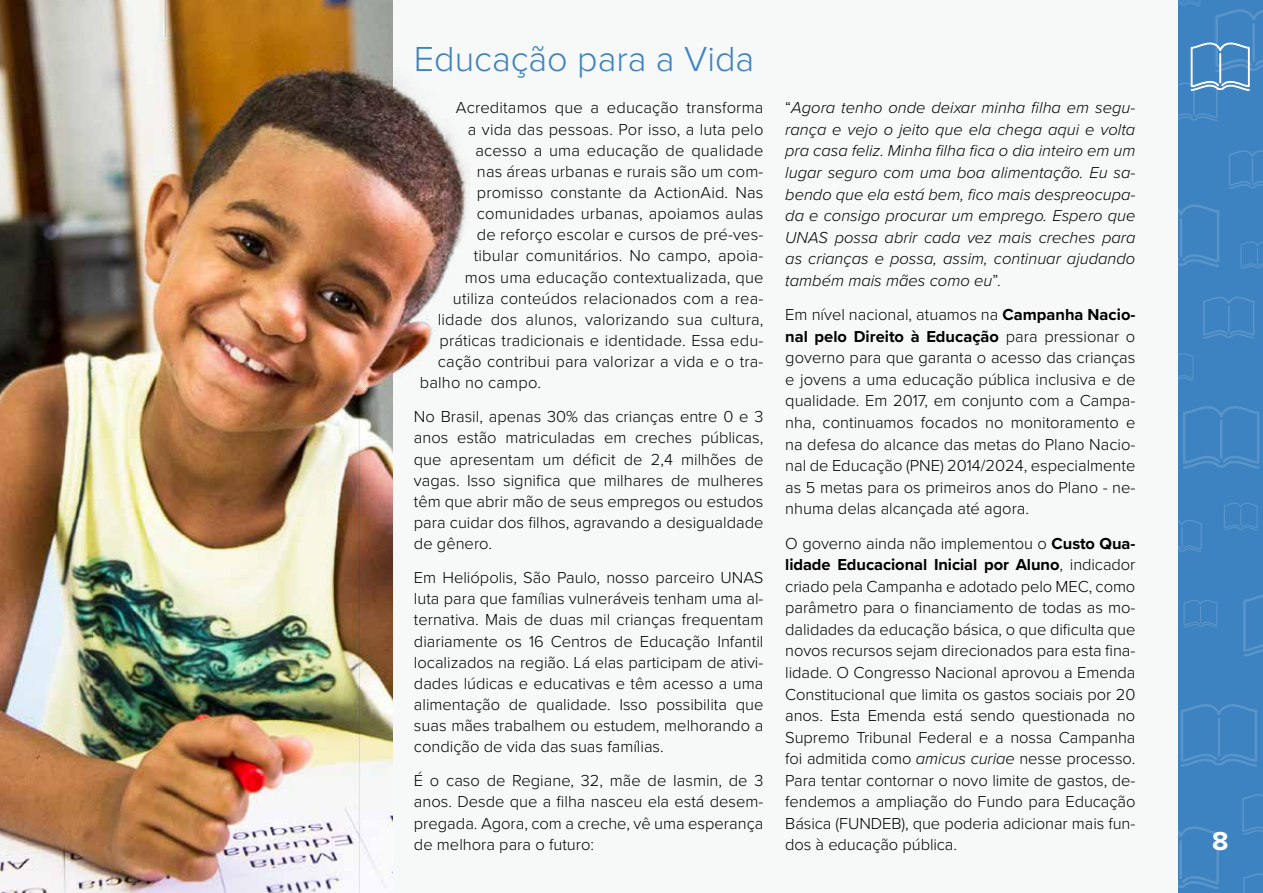
<style>
.page{position:relative;width:1263px;height:893px;background:#f7f8f8}
.page>*{position:absolute;margin:0;border:0;box-sizing:border-box;transform-origin:0 0}
.t1{font:300 36px "Proxima Nova";color:#3d83c1}
.t2{font:700 27px "Proxima Nova";color:#fff}
.t3{font:300 16.5px/21.6px "Proxima Nova";letter-spacing:.01em;color:#000;text-align:justify}
.t4{font:italic 300 16.5px/21.6px "Proxima Nova";color:#000;text-align:justify}
.s1{font-style:normal}
.s2{font-weight:700}
.s3{font-style:italic}
</style>
<div class="page">
<div style="left:1178px;top:0;width:85px;height:893px;background:#3d83c1"></div>
<svg style="left:1178px;top:205px;width:41px;height:62px"></svg>
<svg style="left:1183px;top:406px;width:76px;height:63px"></svg>
<svg style="left:1243px;top:594px;width:20px;height:63px"></svg>
<svg style="left:1181px;top:704px;width:76px;height:63px"></svg>
<svg style="left:1178px;top:826px;width:41px;height:63px"></svg>
<svg style="left:1184px;top:600px;width:33px;height:27px"></svg>
<svg style="left:1224px;top:503px;width:34px;height:27px"></svg>
<svg style="left:1178px;top:353px;width:15px;height:28px"></svg>
<svg style="left:1242px;top:794px;width:21px;height:41px"></svg>
<svg style="left:1243px;top:873px;width:20px;height:20px"></svg>
<svg style="left:1203px;top:297px;width:51px;height:42px"></svg>
<svg style="left:1240px;top:241px;width:23px;height:28px"></svg>
<svg style="left:1229px;top:150px;width:34px;height:39px"></svg>
<svg style="left:1178px;top:520px;width:24px;height:32px"></svg>
<svg style="left:1178px;top:0;width:85px;height:121px"></svg>
<img style="left:0;top:0;width:468px;height:893px">
<h1 class="t1" style="left:414px;top:32px;width:342px">Educação para a Vida</h1>
<p class="t3" style="left:456px;top:96px;width:309px">Acreditamos que a educação transforma</p>
<p class="t3" style="left:468px;top:117px;width:297px">a vida das pessoas. Por isso, a luta pelo</p>
<p class="t3" style="left:475px;top:138px;width:289px">acesso a uma educação de qualidade</p>
<p class="t3" style="left:477px;top:160px;width:288px">nas áreas urbanas e rurais são um com-</p>
<p class="t3" style="left:477px;top:181px;width:288px">promisso constante da ActionAid. Nas</p>
<p class="t3" style="left:477px;top:202px;width:288px">comunidades urbanas, apoiamos aulas</p>
<p class="t3" style="left:477px;top:223px;width:288px">de reforço escolar e cursos de pré-ves-</p>
<p class="t3" style="left:474px;top:244px;width:291px">tibular comunitários. No campo, apoia-</p>
<p class="t3" style="left:465px;top:265px;width:300px">mos uma educação contextualizada, que</p>
<p class="t3" style="left:453px;top:287px;width:312px">utiliza conteúdos relacionados com a rea-</p>
<p class="t3" style="left:438px;top:308px;width:327px">lidade dos alunos, valorizando sua cultura,</p>
<p class="t3" style="left:439px;top:329px;width:325px">práticas tradicionais e identidade. Essa edu-</p>
<p class="t3" style="left:438px;top:350px;width:327px">cação contribui para valorizar a vida e o tra-</p>
<p class="t3" style="left:420px;top:371px;width:123px">balho no campo.</p>
<p class="t3" style="left:414px;top:405px;width:351px;line-height:21.1px">No Brasil, apenas 30% das crianças entre 0 e 3 anos estão matriculadas em creches públicas, que apresentam um déficit de 2,4 milhões de vagas. Isso significa que milhares de mulheres têm que abrir mão de seus empregos ou estudos para cuidar dos filhos, agravando a desigualdade de gênero.</p>
<p class="t3" style="left:414px;top:566px;width:351px;line-height:21.1px">Em Heliópolis, São Paulo, nosso parceiro UNAS luta para que famílias vulneráveis tenham uma al&shy;ternativa. Mais de duas mil crianças frequentam diariamente os 16 Centros de Educação Infantil localizados na região. Lá elas participam de ativi&shy;dades lúdicas e educativas e têm acesso a uma alimentação de qualidade. Isso possibilita que suas mães trabalhem ou estudem, melhorando a condição de vida das suas famílias.</p>
<p class="t3" style="left:414px;top:769px;width:351px;line-height:21.1px">É o caso de Regiane, 32, mãe de Iasmin, de 3 anos. Desde que a filha nasceu ela está desem&shy;pregada. Agora, com a creche, vê uma esperança de melhora para o futuro:</p>
<p class="t4" style="left:785px;top:96px;width:352px"><span class="s1">“</span>Agora tenho onde deixar minha filha em segu&shy;rança e vejo o jeito que ela chega aqui e volta pra casa feliz. Minha filha fica o dia inteiro em um lugar seguro com uma boa alimentação. Eu sa&shy;bendo que ela está bem, fico mais despreocupa&shy;da e consigo procurar um emprego. Espero que UNAS possa abrir cada vez mais creches para as crianças e possa, assim, continuar ajudando também mais mães como eu<span class="s1">”.</span></p>
<p class="t3" style="left:785px;top:303px;width:352px">Em nível nacional, atuamos na <span class="s2">Campanha Nacio&shy;nal pelo Direito à Educação</span> para pressionar o governo para que garanta o acesso das crianças e jovens a uma educação pública inclusiva e de qualidade. Em 2017, em conjunto com a Campa&shy;nha, continuamos focados no monitoramento e na defesa do alcance das metas do Plano Nacio&shy;nal de Educação (PNE) 2014/2024, especialmente as 5 metas para os primeiros anos do Plano - ne&shy;nhuma delas alcançada até agora.</p>
<p class="t3" style="left:785px;top:531px;width:352px">O governo ainda não implementou o <span class="s2">Custo Qua&shy;lidade Educacional Inicial por Aluno</span>, indicador criado pela Campanha e adotado pelo MEC, como parâmetro para o financiamento de todas as mo&shy;dalidades da educação básica, o que dificulta que novos recursos sejam direcionados para esta fina&shy;lidade. O Congresso Nacional aprovou a Emenda Constitucional que limita os gastos sociais por 20 anos. Esta Emenda está sendo questionada no Supremo Tribunal Federal e a nossa Campanha foi admitida como <span class="s3">amicus curiae</span> nesse processo.<br>Para tentar contornar o novo limite de gastos, de&shy;fendemos a ampliação do Fundo para Educação Básica (FUNDEB), que poderia adicionar mais fun&shy;dos à educação pública.</p>
<h2 class="t2" style="left:1212px;top:821px;width:18px">8</h2>
</div>
